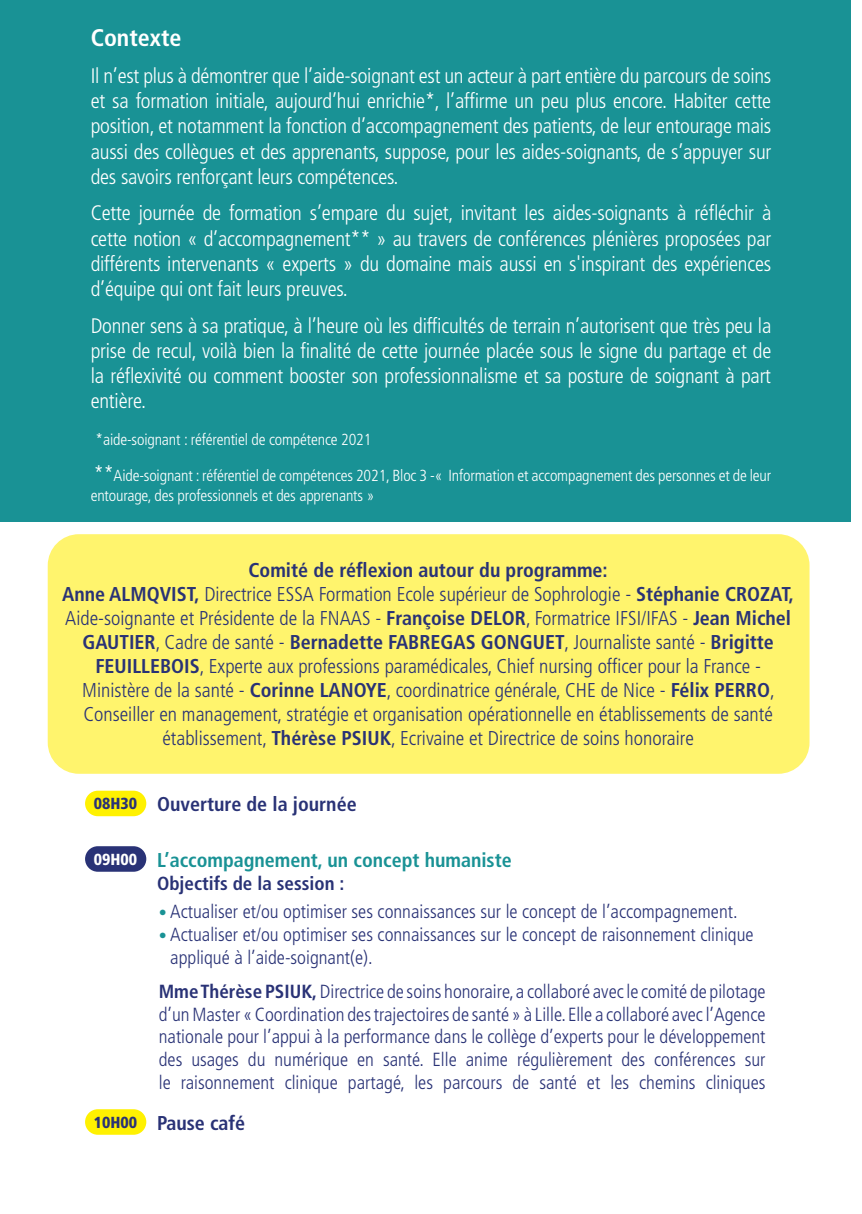
<style>
.page{position:relative;width:862px;height:1214px;background:#fff}
.page>*{position:absolute;margin:0;border:0;box-sizing:border-box;transform-origin:0 0}
.t1{font:700 condensed 24px "Frutiger LT Std";color:#fff}
.t2{font:300 condensed 21px/25.2px "Frutiger LT Std";letter-spacing:-.01em;color:#fff;text-align:justify}
.t3{font:300 condensed 20px/24px "Frutiger LT Std";color:#293276;text-align:center}
.t4{font:700 condensed 20px "Frutiger LT Std";color:#199295}
.t5{font:700 condensed 20px "Frutiger LT Std";color:#293276}
.t6{font:300 condensed 19px/22.8px "Frutiger LT Std";color:#293276}
.t7{font:700 condensed 19px "Frutiger LT Std";color:#293276}
.t8{font:300 condensed 16px/19.2px "Frutiger LT Std";letter-spacing:-.01em;color:#fff}
.s1{font-size:21px}
.s2{font-weight:700}
.s3{font-weight:900;font-size:16px}
.s4{font-weight:900;font-size:16px;color:#fff}
.s5{font-size:16px;color:#199295}
</style>
<div class="page">
<div style="left:85px;top:790px;width:61px;height:26px;background:#fff101;border-radius:13px"></div>
<div style="left:85px;top:846px;width:61px;height:25px;background:#293276;border-radius:13px"></div>
<div style="left:85px;top:1109px;width:61px;height:25px;background:#fff101;border-radius:13px"></div>
<div style="left:0;top:0;width:850px;height:522px;background:#199295"></div>
<div style="left:48px;top:534px;width:761px;height:239px;background:#fff46d;border-radius:31px"></div>
<p class="t1" style="left:91px;top:24px;width:92px">Contexte</p>
<p class="t2" style="left:91px;top:63px;width:682px">Il n’est plus à démontrer que l’aide-soignant est un acteur à part entière du parcours de soins et sa formation initiale, aujourd’hui enrichie*, l’affirme un peu plus encore. Habiter cette position, et notamment la fonction d’accompagnement des patients, de leur entourage mais aussi des collègues et des apprenants, suppose, pour les aides-soignants, de s’appuyer sur des savoirs renforçant leurs compétences.</p>
<p class="t2" style="left:91px;top:201px;width:682px">Cette journée de formation s’empare du sujet, invitant les aides-soignants à réfléchir à cette notion « d’accompagnement** » au travers de conférences plénières proposées par différents intervenants « experts » du domaine mais aussi en s'inspirant des expériences d’équipe qui ont fait leurs preuves.</p>
<p class="t2" style="left:91px;top:313px;width:682px">Donner sens à sa pratique, à l’heure où les difficultés de terrain n’autorisent que très peu la prise de recul, voilà bien la finalité de cette journée placée sous le signe du partage et de la réflexivité ou comment booster son professionnalisme et sa posture de soignant à part entière.</p>
<p class="t8" style="left:96px;top:430px;width:277px">*aide-soignant : référentiel de compétence 2021</p>
<p class="t8" style="left:91px;top:466px;width:682px"><span class="s1">**</span>Aide-soignant : référentiel de compétences 2021, Bloc 3 -« Information et accompagnement des personnes et de leur entourage, des professionnels et des apprenants »</p>
<p class="t3" style="left:62px;top:558px;width:733px"><span class="s2">Comité de réflexion autour du programme:<br>Anne ALMQVIST,</span> Directrice ESSA Formation Ecole supérieur de Sophrologie - <span class="s2">Stéphanie CROZAT, </span>Aide-soignante et Présidente de la FNAAS - <span class="s2">Françoise DELOR</span>, Formatrice IFSI/IFAS - <span class="s2">Jean Michel GAUTIER</span>, Cadre de santé - <span class="s2">Bernadette FABREGAS GONGUET</span>, Journaliste santé - <span class="s2">Brigitte FEUILLEBOIS</span>, Experte aux professions paramédicales, Chief nursing officer pour la France - Ministère de la santé - <span class="s2">Corinne LANOYE</span>, coordinatrice générale, CHE de Nice - <span class="s2">Félix PERRO</span>, Conseiller en management, stratégie et organisation opérationnelle en établissements de santé établissement, <span class="s2">Thérèse PSIUK</span>, Ecrivaine et Directrice de soins honoraire</p>
<p class="t5" style="left:94px;top:792px;width:264px"><span class="s3">08H30</span> Ouverture de la journée</p>
<p class="t4" style="left:94px;top:847px;width:419px"><span class="s4">09H00</span> L’accompagnement, un concept humaniste</p>
<p class="t7" style="left:157px;top:871px;width:189px">Objectifs de la session :</p>
<p class="t6" style="left:159px;top:900px;width:580px"><span class="s5">•</span> Actualiser et/ou optimiser ses connaissances sur le concept de l’accompagnement.</p>
<p class="t6" style="left:170px;top:923px;width:585px;text-indent:-12px"><span class="s5">•</span> Actualiser et/ou optimiser ses connaissances sur le concept de raisonnement clinique appliqué à l’aide-soignant(e).</p>
<p class="t6" style="left:159px;top:980px;width:608px;text-align:justify"><span class="s2">Mme Thérèse PSIUK,</span> Directrice de soins honoraire, a collaboré avec le comité de pilotage d’un Master « Coordination des trajectoires de santé » à Lille. Elle a collaboré avec l’Agence nationale pour l’appui à la performance dans le collège d’experts pour le développement des usages du numérique en santé. Elle anime régulièrement des conférences sur le raisonnement clinique partagé, les parcours de santé et les chemins cliniques</p>
<p class="t5" style="left:94px;top:1110px;width:153px"><span class="s3">10H00</span> Pause café</p>
</div>
